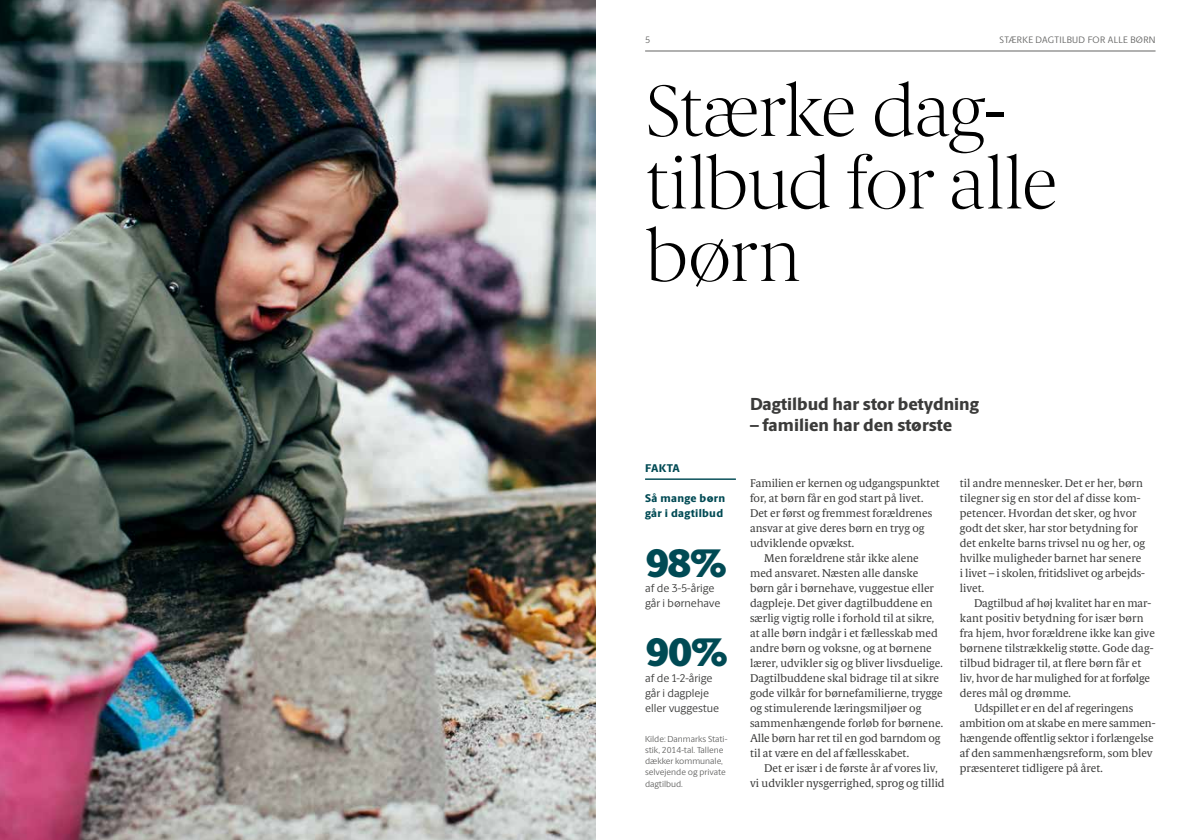
<style>
.page{position:relative;width:1191px;height:840px;background:#fff}
.page>*{position:absolute;margin:0;border:0;box-sizing:border-box;transform-origin:0 0}
.t1{font:200 72.5px/72.5px "Berlingske Serif Text";letter-spacing:-.02em;color:#000}
.t2{font:900 40px "Berlingske Sans";color:#004a54}
.t3{font:800 17.5px "Berlingske Sans";color:#3b3b3a}
.t4{font:11.25px/15px "Berlingske Serif Text";color:#3b3b3a}
.t5{font:11.25px/15px "Berlingske Sans";color:#3b3b3a}
.t6{font:800 11.25px/15px "Berlingske Sans";letter-spacing:.03em;color:#004a54}
.t7{font:9.38px "Berlingske Sans";letter-spacing:.04em;color:#636362}
.t8{font:8.75px/11.2px "Berlingske Sans";letter-spacing:-.005em;color:#636362}
</style>
<div class="page">
<img style="left:0;top:0;width:595px;height:840px">
<hr style="left:645px;top:479px;width:91px;height:1px;background:#004a54">
<hr style="left:645px;top:51px;width:510px;height:1px;background:#636362">
<p class="t7" style="left:645px;top:33px;width:7px">5</p>
<p class="t7" style="left:999px;top:33px;width:157px">Stærke dagtilbud for alle bø rn</p>
<h1 class="t1" style="left:645px;top:71px;width:414px">Stærke dag&shy;tilbud for alle børn</h1>
<p class="t6" style="left:645px;top:460px;width:36px">FAKTA</p>
<p class="t6" style="left:645px;top:490px;width:82px">Så mange børn går i dagtilbud</p>
<h2 class="t2" style="left:645px;top:533px;width:84px">98%</h2>
<p class="t5" style="left:645px;top:580px;width:77px">af de 3-5-årige går i børnehave</p>
<h2 class="t2" style="left:645px;top:622px;width:84px">90%</h2>
<p class="t5" style="left:645px;top:670px;width:76px">af de 1-2-årige går i dagpleje eller vuggestue</p>
<p class="t8" style="left:645px;top:733px;width:84px">Kilde: Danmarks Stati&shy;stik, 2014-tal. Tallene dækker kommunale, selvejende og private dagtilbud.</p>
<h3 class="t3" style="left:750px;top:391px;width:230px">Dagtilbud har stor betydning</h3>
<h3 class="t3" style="left:750px;top:412px;width:204px">– familien har den største</h3>
<p class="t4" style="left:750px;top:475px;width:191px">Familien er kernen og udgangspunktet</p>
<p class="t4" style="left:750px;top:490px;width:175px">for, at børn får en god start på livet.</p>
<p class="t4" style="left:750px;top:505px;width:184px">Det er først og fremmest forældrenes</p>
<p class="t4" style="left:750px;top:520px;width:176px">ansvar at give deres børn en tryg og</p>
<p class="t4" style="left:750px;top:535px;width:106px">udviklende opvækst.</p>
<p class="t4" style="left:764px;top:550px;width:156px">Men forældrene står ikke alene</p>
<p class="t4" style="left:750px;top:565px;width:170px">med ansvaret. Næsten alle danske</p>
<p class="t4" style="left:750px;top:580px;width:185px">børn går i børnehave, vuggestue eller</p>
<p class="t4" style="left:750px;top:595px;width:184px">dagpleje. Det giver dagtilbuddene en</p>
<p class="t4" style="left:750px;top:610px;width:186px">særlig vigtig rolle i forhold til at sikre,</p>
<p class="t4" style="left:750px;top:625px;width:189px">at alle børn indgår i et fællesskab med</p>
<p class="t4" style="left:750px;top:640px;width:183px">andre børn og voksne, og at børnene</p>
<p class="t4" style="left:750px;top:655px;width:194px">lærer, udvikler sig og bliver livsduelige.</p>
<p class="t4" style="left:750px;top:670px;width:190px">Dagtilbuddene skal bidrage til at sikre</p>
<p class="t4" style="left:750px;top:685px;width:194px">gode vilkår for børnefamilierne, trygge</p>
<p class="t4" style="left:750px;top:700px;width:173px">og stimulerende læringsmiljøer og</p>
<p class="t4" style="left:750px;top:715px;width:195px">sammenhængende forløb for børnene.</p>
<p class="t4" style="left:750px;top:730px;width:192px">Alle børn har ret til en god barndom og</p>
<p class="t4" style="left:750px;top:745px;width:160px">til at være en del af fællesskabet.</p>
<p class="t4" style="left:764px;top:760px;width:175px">Det er især i de første år af vores liv,</p>
<p class="t4" style="left:750px;top:775px;width:196px">vi udvikler nysgerrighed, sprog og tillid</p>
<p class="t4" style="left:960px;top:475px;width:187px">til andre mennesker. Det er her, børn tilegner sig en stor del af disse kom&shy;petencer. Hvordan det sker, og hvor godt det sker, har stor betydning for det enkelte barns trivsel nu og her, og hvilke muligheder barnet har senere i livet – i skolen, fritidslivet og arbejds&shy;livet.</p>
<p class="t4" style="left:974px;top:595px;width:178px">Dagtilbud af høj kvalitet har en mar-</p>
<p class="t4" style="left:960px;top:610px;width:185px">kant positiv betydning for især børn</p>
<p class="t4" style="left:960px;top:625px;width:197px">fra hjem, hvor forældrene ikke kan give</p>
<p class="t4" style="left:960px;top:640px;width:195px">børnene tilstrækkelig støtte. Gode dag-</p>
<p class="t4" style="left:960px;top:655px;width:183px">tilbud bidrager til, at flere børn får et</p>
<p class="t4" style="left:960px;top:670px;width:192px">liv, hvor de har mulighed for at forfølge</p>
<p class="t4" style="left:960px;top:685px;width:113px">deres mål og drømme.</p>
<p class="t4" style="left:974px;top:700px;width:161px">Udspillet er en del af regeringens</p>
<p class="t4" style="left:960px;top:715px;width:197px">ambition om at skabe en mere sammen-</p>
<p class="t4" style="left:960px;top:730px;width:195px">hængende offentlig sektor i forlængelse</p>
<p class="t4" style="left:960px;top:745px;width:194px">af den sammenhængsreform, som blev</p>
<p class="t4" style="left:960px;top:760px;width:144px">præsenteret tidligere på året.</p>
</div>
